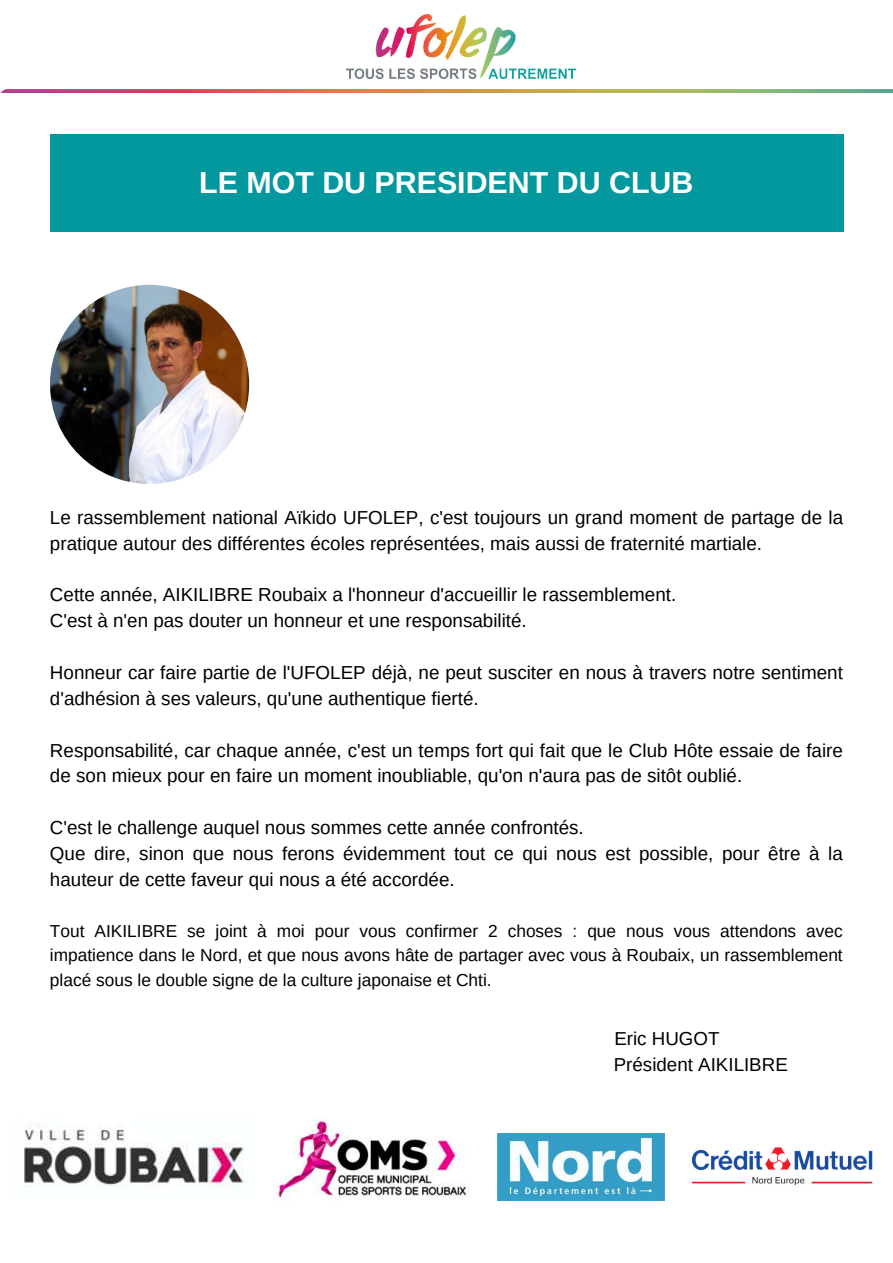
<style>
.page{position:relative;width:893px;height:1263px;background:#fff}
.page>*{position:absolute;margin:0;border:0;box-sizing:border-box;transform-origin:0 0}
.t1{font:700 30.38px "Arimo";color:#fff}
.t2{font:18.83px/25.9px "Arimo";color:#000}
.t3{font:18.75px/25.9px "Arimo";color:#000}
.t4{font:17.33px/24.2px "Arimo";color:#000;text-align:justify}
</style>
<div class="page">
<div style="left:50px;top:134px;width:793px;height:98px;background:#03989e"></div>
<img style="left:50px;top:285px;width:199px;height:199px;border-radius:50%">
<img style="left:347px;top:15px;width:228px;height:64px">
<img style="left:1px;top:89px;width:892px;height:3px">
<img style="left:497px;top:1133px;width:148px;height:67px">
<img style="left:645px;top:1133px;width:228px;height:68px">
<img style="left:275px;top:1118px;width:194px;height:82px">
<img style="left:24px;top:1123px;width:220px;height:65px">
<h1 class="t1" style="left:199px;top:166px;width:495px">LE MOT DU PRESIDENT DU CLUB</h1>
<p class="t2" style="left:50px;top:504px;width:794px">Le rassemblement national Aïkido UFOLEP, c'est toujours un grand moment de partage de la pratique autour des différentes écoles représentées, mais aussi de fraternité martiale.</p>
<p class="t2" style="left:50px;top:582px;width:628px">Cette année, AIKILIBRE Roubaix a l'honneur d'accueillir le rassemblement.<br>C'est à n'en pas douter un honneur et une responsabilité.</p>
<p class="t2" style="left:50px;top:659px;width:794px">Honneur car faire partie de l'UFOLEP déjà, ne peut susciter en nous à travers notre sentiment d'adhésion à ses valeurs, qu'une authentique fierté.</p>
<p class="t2" style="left:50px;top:737px;width:794px">Responsabilité, car chaque année, c'est un temps fort qui fait que le Club Hôte essaie de faire de son mieux pour en faire un moment inoubliable, qu'on n'aura pas de sitôt oublié.</p>
<p class="t2" style="left:50px;top:815px;width:794px">C'est le challenge auquel nous sommes cette année confrontés.<br>Que dire, sinon que nous ferons évidemment tout ce qui nous est possible, pour être à la hauteur de cette faveur qui nous a été accordée.</p>
<p class="t4" style="left:50px;top:919px;width:794px">Tout AIKILIBRE se joint à moi pour vous confirmer 2 choses : que nous vous attendons avec impatience dans le Nord, et que nous avons hâte de partager avec vous à Roubaix, un rassemblement placé sous le double signe de la culture japonaise et Chti.</p>
<p class="t3" style="left:614px;top:1025px;width:175px">Eric HUGOT<br>Président AIKILIBRE</p>
</div>
